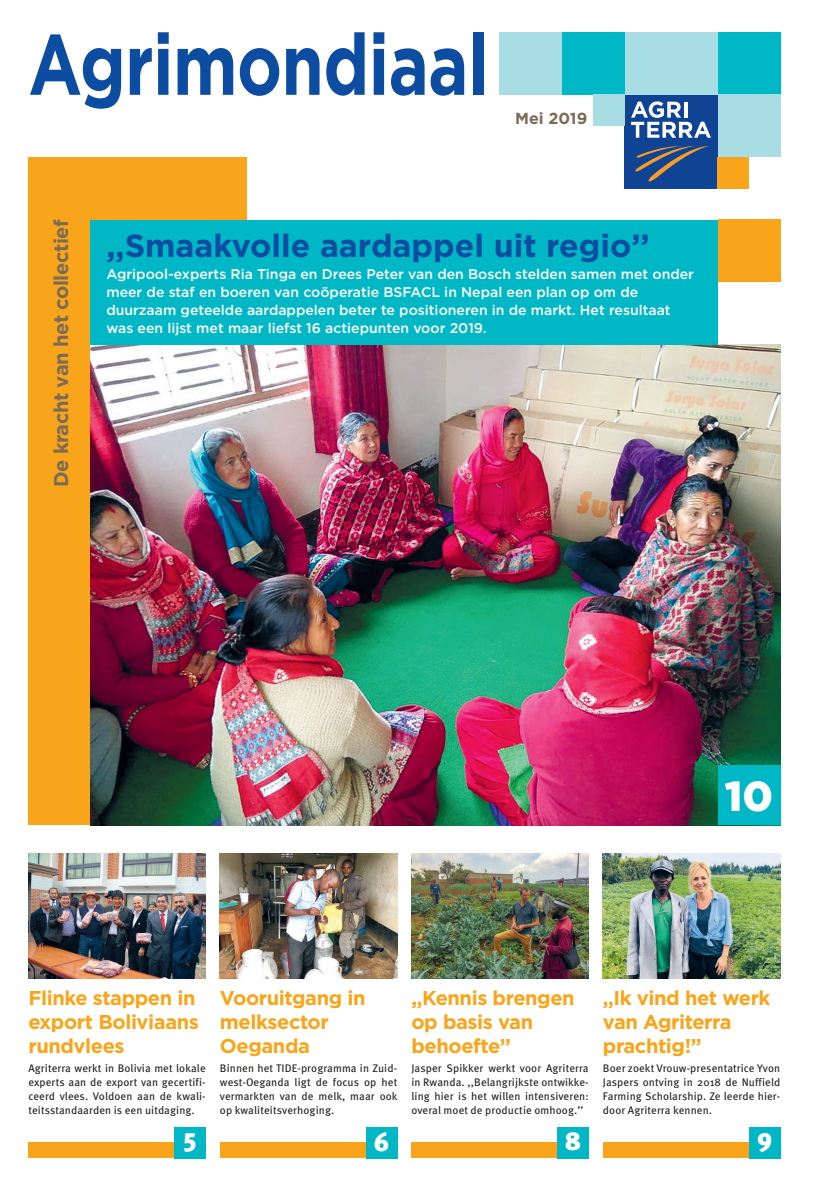
<style>
.page{position:relative;width:820px;height:1191px;background:#fff}
.page>*{position:absolute;margin:0;border:0;box-sizing:border-box;transform-origin:0 0}
.t1{font:700 85.7px "Gotham";letter-spacing:-.01em;color:#0d4da1;scale:.79 1}
.t2{font:900 42px "Gotham";color:#fff}
.t3{font:700 32px "Gotham";color:#0d4da1}
.t4{font:900 26px "Meta OT";color:#fff}
.t5{font:700 20px/24px "Gotham";letter-spacing:-.02em;color:#f9a51b}
.t6{font:700 20px "Gotham";letter-spacing:-.02em;color:#7b6a56}
.t7{font:700 16px "Gotham";color:#7b6a56}
.t8{font:500 14px/18px "Gotham";color:#fff}
.t9{font:11px/14px "Meta OT";letter-spacing:.01em;color:#231f20;text-align:justify}
</style>
<div class="page">
<div style="left:717px;top:32px;width:63px;height:63px;background:#00b7c5"></div>
<div style="left:624px;top:95px;width:93px;height:93px;background:#0f4393"></div>
<svg style="left:631px;top:101px;width:79px;height:37px"></svg>
<svg style="left:635px;top:145px;width:73px;height:37px"></svg>
<div style="left:717px;top:95px;width:63px;height:62px;background:#a8dde4"></div>
<div style="left:624px;top:32px;width:93px;height:63px;background:#a8dde4"></div>
<div style="left:561px;top:32px;width:63px;height:63px;background:#00b7c5"></div>
<div style="left:499px;top:32px;width:62px;height:63px;background:#a8dde4"></div>
<div style="left:592px;top:95px;width:32px;height:31px;background:#a8dde4"></div>
<div style="left:717px;top:157px;width:31px;height:31px;background:#f9a51b"></div>
<img style="left:28px;top:853px;width:178px;height:125px">
<div style="left:28px;top:1142px;width:178px;height:16px;background:#f9a51b"></div>
<div style="left:174px;top:1127px;width:32px;height:31px;background:#00b7c5"></div>
<img style="left:220px;top:853px;width:177px;height:125px">
<div style="left:220px;top:1142px;width:177px;height:16px;background:#f9a51b"></div>
<div style="left:366px;top:1127px;width:31px;height:31px;background:#00b7c5"></div>
<img style="left:411px;top:853px;width:177px;height:125px">
<div style="left:411px;top:1142px;width:177px;height:16px;background:#f9a51b"></div>
<div style="left:557px;top:1127px;width:31px;height:31px;background:#00b7c5"></div>
<img style="left:602px;top:853px;width:178px;height:125px">
<div style="left:602px;top:1142px;width:178px;height:16px;background:#f9a51b"></div>
<div style="left:748px;top:1127px;width:32px;height:31px;background:#00b7c5"></div>
<div style="left:28px;top:157px;width:219px;height:668px;background:#f9a51b"></div>
<div style="left:717px;top:220px;width:63px;height:62px;background:#f9a51b"></div>
<img style="left:91px;top:344px;width:689px;height:481px">
<div style="left:91px;top:220px;width:626px;height:124px;background:#00b7c5"></div>
<div style="left:717px;top:765px;width:63px;height:60px;background:#00b7c5"></div>
<h1 class="t1" style="left:28px;top:15px;width:583px">Agrimondiaal</h1>
<h3 class="t7" style="left:515px;top:109px;width:73px">Mei 2019</h3>
<h3 class="t6" style="left:49px;top:487px;width:270px;rotate:-90deg">De kracht van het collectief</h3>
<h3 class="t6" style="left:52px;top:437px;width:219px;rotate:-90deg">Trots op NL landbouw</h3>
<h3 class="t3" style="left:106px;top:227px;width:544px">,,Smaakvolle aardappel uit regio’’</h3>
<p class="t8" style="left:106px;top:265px;width:589px">Agripool-experts Ria Tinga en Drees Peter van den Bosch stelden samen met onder meer de staf en boeren van coöperatie BSFACL in Nepal een plan op om de duurzaam geteelde aardappelen beter te positioneren in de markt. Het resultaat was een lijst met maar liefst 16 actiepunten voor 2019.</p>
<h2 class="t2" style="left:724px;top:771px;width:50px">10</h2>
<h3 class="t5" style="left:28px;top:985px;width:172px">Flinke stappen in export Boliviaans rundvlees</h3>
<p class="t9" style="left:28px;top:1061px;width:179px">Agriterra werkt in Bolivia met lokale experts aan de export van gecertifi&shy;ceerd vlees. Voldoen aan de kwali&shy;teitsstandaarden is een uitdaging.</p>
<h3 class="t4" style="left:183px;top:1122px;width:15px">5</h3>
<h3 class="t5" style="left:220px;top:985px;width:147px">Vooruitgang in melksector<br>Oeganda</h3>
<p class="t9" style="left:220px;top:1061px;width:179px">Binnen het TIDE-programma in Zuid&shy;west-Oeganda ligt de focus op het vermarkten van de melk, maar ook op kwaliteitsverhoging.</p>
<h3 class="t4" style="left:374px;top:1126px;width:17px">6</h3>
<h3 class="t5" style="left:411px;top:985px;width:165px">,,Kennis brengen op basis van behoefte’’</h3>
<p class="t9" style="left:411px;top:1061px;width:179px">Jasper Spikker werkt voor Agriterra in Rwanda. ,,Belangrijkste ontwikke&shy;ling hier is het willen intensiveren: overal moet de productie omhoog.’’</p>
<h3 class="t4" style="left:564px;top:1125px;width:18px">8</h3>
<h3 class="t5" style="left:602px;top:985px;width:169px">,,Ik vind het werk van Agriterra prachtig!”</h3>
<p class="t9" style="left:602px;top:1061px;width:179px">Boer zoekt Vrouw-presentatrice Yvon Jaspers ontving in 2018 de Nuffield Farming Scholarship. Ze leerde hier&shy;door Agriterra kennen.</p>
<h3 class="t4" style="left:756px;top:1122px;width:17px">9</h3>
</div>
